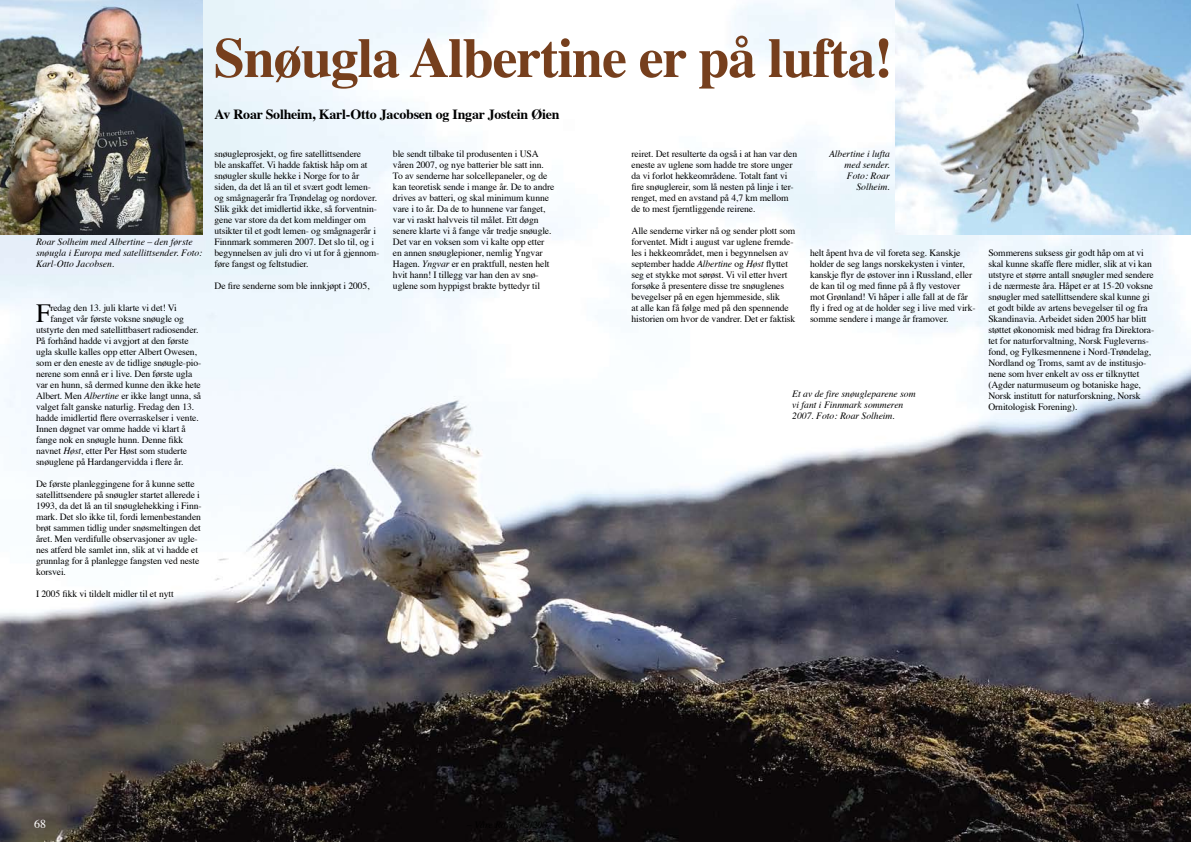
<style>
.page{position:relative;width:1191px;height:842px;background:#fff}
.page>*{position:absolute;margin:0;border:0;box-sizing:border-box;transform-origin:0 0}
.t1{font:700 56px "Times";letter-spacing:-.02em;color:#763f1d}
.t2{font:26.2px "Times";color:#000}
.t3{font:700 14px "Times";letter-spacing:-.015em;color:#000}
.t4{font:12px "Times";color:#fff}
.t5{font:9.6px/11px "Times";letter-spacing:-.01em;color:#000}
.t6{font:italic 9.6px/11px "Times";color:#000}
.s1{font-style:italic}
</style>
<div class="page">
<img style="left:0;top:0;width:1191px;height:842px">
<img style="left:0;top:0;width:202px;height:234px">
<img style="left:895px;top:0;width:296px;height:234px">
<p class="t6" style="left:36px;top:236px;width:168px">Roar Solheim med Albertine – den første snøugla i Europa med satellittsender. Foto:<br>Karl-Otto Jacobsen.</p>
<h2 class="t2" style="left:36px;top:289px;width:16px">F</h2>
<p class="t5" style="left:50px;top:301px;width:128px">redag den 13. juli klarte vi det! Vi</p>
<p class="t5" style="left:50px;top:312px;width:135px">fanget vår første voksne snøugle og</p>
<p class="t5" style="left:36px;top:323px;width:164px">utstyrte den med satellittbasert radiosender.</p>
<p class="t5" style="left:36px;top:334px;width:154px">På forhånd hadde vi avgjort at den første</p>
<p class="t5" style="left:36px;top:345px;width:163px">ugla skulle kalles opp etter Albert Owesen,</p>
<p class="t5" style="left:36px;top:356px;width:167px">som er den eneste av de tidlige snøugle-pio-</p>
<p class="t5" style="left:36px;top:367px;width:158px">nerene som ennå er i live. Den første ugla</p>
<p class="t5" style="left:36px;top:378px;width:166px">var en hunn, så dermed kunne den ikke hete</p>
<p class="t5" style="left:36px;top:389px;width:167px">Albert. Men <span class="s1">Albertine</span> er ikke langt unna, så</p>
<p class="t5" style="left:36px;top:400px;width:160px">valget falt ganske naturlig. Fredag den 13.</p>
<p class="t5" style="left:36px;top:411px;width:164px">hadde imidlertid flere overraskelser i vente.</p>
<p class="t5" style="left:36px;top:422px;width:151px">Innen døgnet var omme hadde vi klart å</p>
<p class="t5" style="left:36px;top:433px;width:149px">fange nok en snøugle hunn. Denne fikk</p>
<p class="t5" style="left:36px;top:444px;width:153px">navnet <span class="s1">Høst</span>, etter Per Høst som studerte</p>
<p class="t5" style="left:36px;top:455px;width:149px">snøuglene på Hardangervidda i flere år.</p>
<p class="t5" style="left:36px;top:477px;width:167px">De første planleggingene for å kunne sette satellittsendere på snøugler startet allerede i 1993, da det lå an til snøuglehekking i Finn&shy;mark. Det slo ikke til, fordi lemenbestanden brøt sammen tidlig under snøsmeltingen det året. Men verdifulle observasjoner av ugle&shy;nes atferd ble samlet inn, slik at vi hadde et grunnlag for å planlegge fangsten ved neste korsvei.</p>
<p class="t5" style="left:36px;top:587px;width:139px">I 2005 fikk vi tildelt midler til et nytt</p>
<h1 class="t1" style="left:214px;top:4px;width:680px">Snøugla Albertine er på lufta!</h1>
<h3 class="t3" style="left:214px;top:100px;width:346px">Av Roar Solheim, Karl-Otto Jacobsen og Ingar Jostein Øien</h3>
<p class="t5" style="left:214px;top:147px;width:166px">snøugleprosjekt, og fire satellittsendere<br>ble anskaffet. Vi hadde faktisk håp om at snøugler skulle hekke i Norge for to år siden, da det lå an til et svært godt lemen&shy;og smågnagerår fra Trøndelag og nordover.<br>Slik gikk det imidlertid ikke, så forventnin&shy;gene var store da det kom meldinger om utsikter til et godt lemen- og smågnagerår i Finnmark sommeren 2007. Det slo til, og i begynnelsen av juli dro vi ut for å gjennom&shy;føre fangst og feltstudier.</p>
<p class="t5" style="left:214px;top:279px;width:157px">De fire senderne som ble innkjøpt i 2005,</p>
<p class="t5" style="left:393px;top:147px;width:163px">ble sendt tilbake til produsenten i USA våren 2007, og nye batterier ble satt inn.<br>To av senderne har solcellepaneler, og de kan teoretisk sende i mange år. De to andre drives av batteri, og skal minimum kunne vare i to år. Da de to hunnene var fanget, var vi raskt halvveis til målet. Ett døgn senere klarte vi å fange vår tredje snøugle.<br>Det var en voksen som vi kalte opp etter en annen snøuglepioner, nemlig Yngvar Hagen. <span class="s1">Yngvar</span> er en praktfull, nesten helt hvit hann! I tillegg var han den av snø&shy;uglene som hyppigst brakte byttedyr til</p>
<p class="t5" style="left:631px;top:147px;width:167px">reiret. Det resulterte da også i at han var den eneste av uglene som hadde tre store unger da vi forlot hekkeområdene. Totalt fant vi fire snøuglereir, som lå nesten på linje i ter&shy;renget, med en avstand på 4,7 km mellom de to mest fjerntliggende reirene.</p>
<p class="t6" style="left:829px;top:148px;width:62px;text-align:right">Albertine i lufta med sender.<br>Foto: Roar<br>Solheim.</p>
<p class="t5" style="left:631px;top:224px;width:165px">Alle senderne virker nå og sender plott som forventet. Midt i august var uglene fremde&shy;les i hekkeområdet, men i begynnelsen av september hadde <span class="s1">Albertine</span> og <span class="s1">Høst</span> flyttet seg et stykke mot sørøst. Vi vil etter hvert forsøke å presentere disse tre snøuglenes bevegelser på en egen hjemmeside, slik<br>at alle kan få følge med på den spennende historien om hvor de vandrer. Det er faktisk</p>
<p class="t5" style="left:810px;top:246px;width:167px">helt åpent hva de vil foreta seg. Kanskje holder de seg langs norskekysten i vinter, kanskje flyr de østover inn i Russland, eller de kan til og med finne på å fly vestover mot Grønland! Vi håper i alle fall at de får fly i fred og at de holder seg i live med virk&shy;somme sendere i mange år framover.</p>
<p class="t5" style="left:988px;top:246px;width:167px">Sommerens suksess gir godt håp om at vi skal kunne skaffe flere midler, slik at vi kan utstyre et større antall snøugler med sendere i de nærmeste åra. Håpet er at 15-20 voksne snøugler med satellittsendere skal kunne gi et godt bilde av artens bevegelser til og fra Skandinavia. Arbeidet siden 2005 har blitt støttet økonomisk med bidrag fra Direktora&shy;tet for naturforvaltning, Norsk Fugleverns&shy;fond, og Fylkesmennene i Nord-Trøndelag, Nordland og Troms, samt av de institusjo&shy;nene som hver enkelt av oss er tilknyttet (Agder naturmuseum og botaniske hage, Norsk institutt for naturforskning, Norsk Ornitologisk Forening).</p>
<p class="t6" style="left:792px;top:387px;width:125px">Et av de fire snøugleparene som vi fant i Finnmark sommeren<br>2007. Foto: Roar Solheim.</p>
<p class="t4" style="left:34px;top:812px;width:13px">68</p>
</div>
